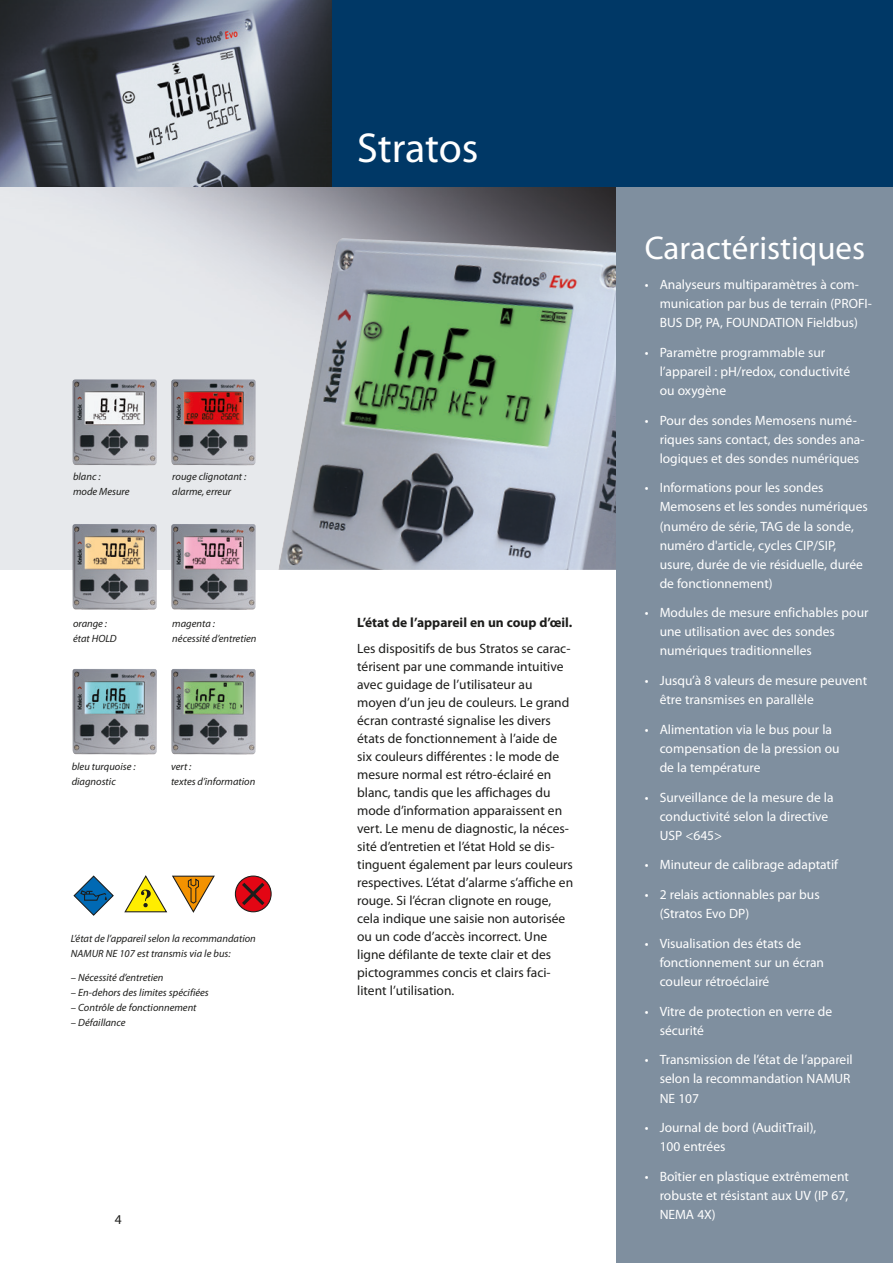
<style>
.page{position:relative;width:893px;height:1263px;background:#fff}
.page>*{position:absolute;margin:0;border:0;box-sizing:border-box;transform-origin:0 0}
.t1{font:42px "Myriad Pro";letter-spacing:-.005em;color:#fff}
.Headline{font:33px "Myriad Pro";color:#fff}
.Headline-2{font:13.5px/19px "Myriad Pro";color:#fff}
.Fließtext{font:13.5px/18px "Myriad Pro";color:#1d1d1b}
.Fließtext-2{font:700 13.5px "Myriad Pro";color:#1d1d1b}
.Introtexte{font:italic 10.5px/15px "Myriad Pro";color:#1d1d1b}
.kursiv_9{font:italic 10.5px/15px "Myriad Pro";color:#1d1d1b}
</style>
<div class="page">
<div style="left:332px;top:0;width:561px;height:187px;background:#003866"></div>
<img style="left:0;top:0;width:332px;height:187px">
<img style="left:0;top:187px;width:617px;height:383px">
<img style="left:171px;top:379px;width:85px;height:86px">
<img style="left:73px;top:379px;width:84px;height:86px">
<img style="left:171px;top:669px;width:85px;height:85px">
<img style="left:73px;top:669px;width:84px;height:85px">
<img style="left:171px;top:524px;width:85px;height:86px">
<img style="left:73px;top:524px;width:84px;height:86px">
<img style="left:278px;top:238px;width:339px;height:332px">
<div style="left:617px;top:187px;width:276px;height:1076px;background:#7f8f9f"></div>
<svg style="left:124px;top:875px;width:91px;height:38px"></svg>
<svg style="left:235px;top:876px;width:36px;height:36px"></svg>
<div style="left:235px;top:875px;width:37px;height:37px;border:1px solid #1d1d1b;border-radius:50%"></div>
<svg style="left:239px;top:879px;width:29px;height:29px"></svg>
<svg style="left:73px;top:875px;width:41px;height:41px"></svg>
<p class="kursiv_9" style="left:73px;top:469px;width:58px">blanc :<br>mode Mesure</p>
<p class="kursiv_9" style="left:172px;top:469px;width:76px">rouge clignotant : alarme, erreur</p>
<p class="kursiv_9" style="left:73px;top:615px;width:45px">orange : état HOLD</p>
<p class="kursiv_9" style="left:172px;top:615px;width:86px">magenta :<br>nécessité d’entretien</p>
<p class="kursiv_9" style="left:72px;top:758px;width:65px">bleu turquoise : diagnostic</p>
<p class="kursiv_9" style="left:171px;top:758px;width:86px">vert :<br>textes d’information</p>
<p class="Introtexte" style="left:71px;top:931px;width:186px">L’état de l’appareil selon la recommandation<br>NAMUR NE 107 est transmis via le bus:</p>
<p class="Introtexte" style="left:71px;top:969px;width:94px">– Nécessité d’entretien</p>
<p class="Introtexte" style="left:71px;top:984px;width:139px">– En-dehors des limites spécifiées</p>
<p class="Introtexte" style="left:71px;top:999px;width:127px">– Contrôle de fonctionnement</p>
<p class="Introtexte" style="left:71px;top:1014px;width:56px">– Défaillance</p>
<p class="Fließtext" style="left:115px;top:1210px;width:8px">4</p>
<p class="t1" style="left:357px;top:122px;width:123px">Stratos</p>
<p class="Fließtext-2" style="left:357px;top:613px;width:217px">L’état de l’appareil en un coup d’œil.</p>
<p class="Fließtext" style="left:357px;top:639px;width:217px">Les dispositifs de bus Stratos se carac&shy;térisent par une commande intuitive avec guidage de l’utilisateur au moyen d’un jeu de couleurs. Le grand écran contrasté signalise les divers états de fonctionnement à l’aide de six couleurs différentes : le mode de mesure normal est rétro-éclairé en blanc, tandis que les affichages du mode d’information apparaissent en vert. Le menu de diagnostic, la néces&shy;sité d’entretien et l’état Hold se dis&shy;tinguent également par leurs couleurs respectives. L’état d’alarme s’affiche en rouge. Si l’écran clignote en rouge, cela indique une saisie non autorisée ou un code d’accès incorrect. Une ligne défilante de texte clair et des pictogrammes concis et clairs faci&shy;litent l’utilisation.</p>
<p class="Headline" style="left:645px;top:228px;width:222px">Caractéristiques</p>
<p class="Headline-2" style="left:660px;top:275px;width:214px;text-indent:-15px">• Analyseurs multiparamètres à com&shy;munication par bus de terrain (PROFI-<br>BUS DP, PA, FOUNDATION Fieldbus)</p>
<p class="Headline-2" style="left:660px;top:343px;width:192px;text-indent:-15px">• Paramètre programmable sur l’appareil : pH/redox, conductivité ou oxygène</p>
<p class="Headline-2" style="left:660px;top:410px;width:206px;text-indent:-15px">• Pour des sondes Memosens numé&shy;riques sans contact, des sondes ana&shy;logiques et des sondes numériques</p>
<p class="Headline-2" style="left:660px;top:478px;width:210px;text-indent:-15px">• Informations pour les sondes<br>Memosens et les sondes numériques (numéro de série, TAG de la sonde, numéro d'article, cycles CIP/SIP, usure, durée de vie résiduelle, durée de fonctionnement)</p>
<p class="Headline-2" style="left:660px;top:603px;width:210px;text-indent:-15px">• Modules de mesure enfichables pour une utilisation avec des sondes numériques traditionnelles</p>
<p class="Headline-2" style="left:660px;top:671px;width:209px;text-indent:-15px">• Jusqu’à 8 valeurs de mesure peuvent être transmises en parallèle</p>
<p class="Headline-2" style="left:660px;top:720px;width:181px;text-indent:-15px">• Alimentation via le bus pour la compensation de la pression ou de la température</p>
<p class="Headline-2" style="left:660px;top:787px;width:175px;text-indent:-15px">• Surveillance de la mesure de la conductivité selon la directive<br>USP &lt;645&gt;</p>
<p class="Headline-2" style="left:645px;top:855px;width:195px">• Minuteur de calibrage adaptatif</p>
<p class="Headline-2" style="left:660px;top:885px;width:162px;text-indent:-15px">• 2 relais actionnables par bus (Stratos Evo DP)</p>
<p class="Headline-2" style="left:660px;top:933px;width:166px;text-indent:-15px">• Visualisation des états de fonctionnement sur un écran couleur rétroéclairé</p>
<p class="Headline-2" style="left:660px;top:1001px;width:174px;text-indent:-15px">• Vitre de protection en verre de sécurité</p>
<p class="Headline-2" style="left:660px;top:1050px;width:195px;text-indent:-15px">• Transmission de l’état de l’appareil selon la recommandation NAMUR<br>NE 107</p>
<p class="Headline-2" style="left:660px;top:1118px;width:158px;text-indent:-15px">• Journal de bord (AuditTrail),<br>100 entrées</p>
<p class="Headline-2" style="left:660px;top:1167px;width:191px;text-align:justify;text-indent:-15px">• Boîtier en plastique extrêmement robuste et résistant aux UV (IP 67, NEMA 4X)</p>
</div>
